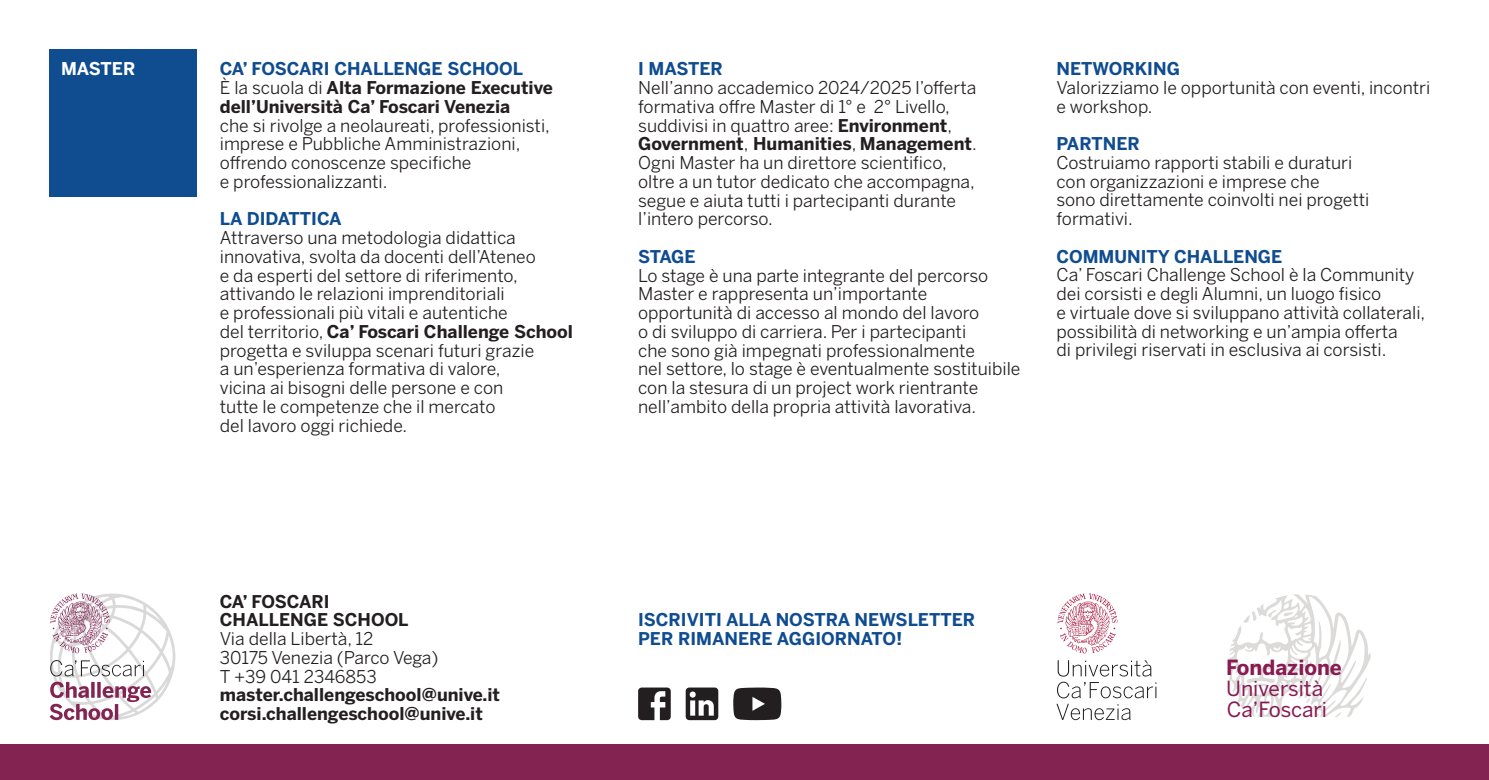
<style>
.page{position:relative;width:1489px;height:780px;background:#fff}
.page>*{position:absolute;margin:0;border:0;box-sizing:border-box;transform-origin:0 0}
.t1{font:20.75px "Benton Sans";color:#891b52}
.t2{font:700 20.75px "Benton Sans";color:#891b52}
.t3{font:17.5px/18.8px "Benton Sans";color:#231f20}
.t4{font:700 17.5px/18.8px "Benton Sans";color:#231f20}
.t5{font:700 17.5px/18.8px "Benton Sans";color:#0f4c90}
.t6{font:700 17.5px "Benton Sans";color:#fff}
.s1{color:#0f4c90}
.s2{font-weight:400}
.s3{font-weight:700}
</style>
<div class="page">
<svg style="left:1228px;top:594px;width:143px;height:122px"></svg>
<div style="left:50px;top:50px;width:147px;height:147px;background:#0f4c90"></div>
<svg style="left:685px;top:687px;width:33px;height:33px"></svg>
<svg style="left:638px;top:687px;width:32px;height:33px"></svg>
<svg style="left:733px;top:687px;width:48px;height:33px"></svg>
<div style="left:0;top:744px;width:1488px;height:36px;background:#832352"></div>
<svg style="left:1056px;top:660px;width:100px;height:60px"></svg>
<svg style="left:1057px;top:593px;width:60px;height:60px"></svg>
<svg style="left:50px;top:593px;width:126px;height:127px"></svg>
<p class="t6" style="left:61px;top:56px;width:76px">MASTER</p>
<p class="t4" style="left:220px;top:59px;width:334px"><span class="s1">CA’ FOSCARI CHALLENGE SCHOOL<br></span><span class="s2">È la scuola di</span> Alta Formazione Executive dell’Università Ca’ Foscari Venezia</p>
<p class="t3" style="left:220px;top:115px;width:331px">che si rivolge a neolaureati, professionisti, imprese e Pubbliche Amministrazioni, offrendo conoscenze specifiche<br>e professionalizzanti.</p>
<p class="t5" style="left:220px;top:209px;width:123px">LA DIDATTICA</p>
<p class="t3" style="left:220px;top:227px;width:355px">Attraverso una metodologia didattica innovativa, svolta da docenti dell’Ateneo<br>e da esperti del settore di riferimento, attivando le relazioni imprenditoriali<br>e professionali più vitali e autentiche<br>del territorio, <span class="s3">Ca’ Foscari Challenge School </span>progetta e sviluppa scenari futuri grazie<br>a un’esperienza formativa di valore,<br>vicina ai bisogni delle persone e con<br>tutte le competenze che il mercato<br>del lavoro oggi richiede.</p>
<p class="t4" style="left:220px;top:591px;width:190px">CA’ FOSCARI<br>CHALLENGE SCHOOL</p>
<p class="t3" style="left:220px;top:628px;width:220px">Via della Libertà, 12<br>30175 Venezia (Parco Vega)<br>T +39 041 2346853</p>
<p class="t4" style="left:220px;top:685px;width:282px">master.challengeschool@unive.it corsi.challengeschool@unive.it</p>
<p class="t5" style="left:638px;top:59px;width:86px">I MASTER</p>
<p class="t3" style="left:638px;top:77px;width:340px">Nell’anno accademico 2024/2025 l’offerta formativa offre Master di 1° e 2° Livello, suddivisi in quattro aree: <span class="s3">Environment</span>, <span class="s3">Government</span>, <span class="s3">Humanities</span>, <span class="s3">Management</span>.<br>Ogni Master ha un direttore scientifico, oltre a un tutor dedicato che accompagna, segue e aiuta tutti i partecipanti durante l’intero percorso.</p>
<p class="t5" style="left:638px;top:246px;width:59px">STAGE</p>
<p class="t3" style="left:638px;top:265px;width:384px">Lo stage è una parte integrante del percorso Master e rappresenta un’importante opportunità di accesso al mondo del lavoro<br>o di sviluppo di carriera. Per i partecipanti<br>che sono già impegnati professionalmente<br>nel settore, lo stage è eventualmente sostituibile con la stesura di un project work rientrante nell’ambito della propria attività lavorativa.</p>
<p class="t5" style="left:1056px;top:59px;width:125px">NETWORKING</p>
<p class="t3" style="left:1056px;top:77px;width:375px">Valorizziamo le opportunità con eventi, incontri e workshop.</p>
<p class="t5" style="left:1056px;top:134px;width:85px">PARTNER</p>
<p class="t3" style="left:1056px;top:152px;width:314px">Costruiamo rapporti stabili e duraturi con organizzazioni e imprese che<br>sono direttamente coinvolti nei progetti formativi.</p>
<p class="t5" style="left:1056px;top:246px;width:227px">COMMUNITY CHALLENGE</p>
<p class="t3" style="left:1056px;top:265px;width:370px">Ca’ Foscari Challenge School è la Community dei corsisti e degli Alumni, un luogo fisico<br>e virtuale dove si sviluppano attività collaterali, possibilità di networking e un’ampia offerta<br>di privilegi riservati in esclusiva ai corsisti.</p>
<p class="t5" style="left:638px;top:610px;width:338px">ISCRIVITI ALLA NOSTRA NEWSLETTER<br>PER RIMANERE AGGIORNATO!</p>
<p class="t2" style="left:1226px;top:654px;width:117px">Fondazione</p>
<p class="t1" style="left:1226px;top:696px;width:102px">Ca’Foscari</p>
<p class="t1" style="left:1225px;top:675px;width:99px">Università</p>
</div>
